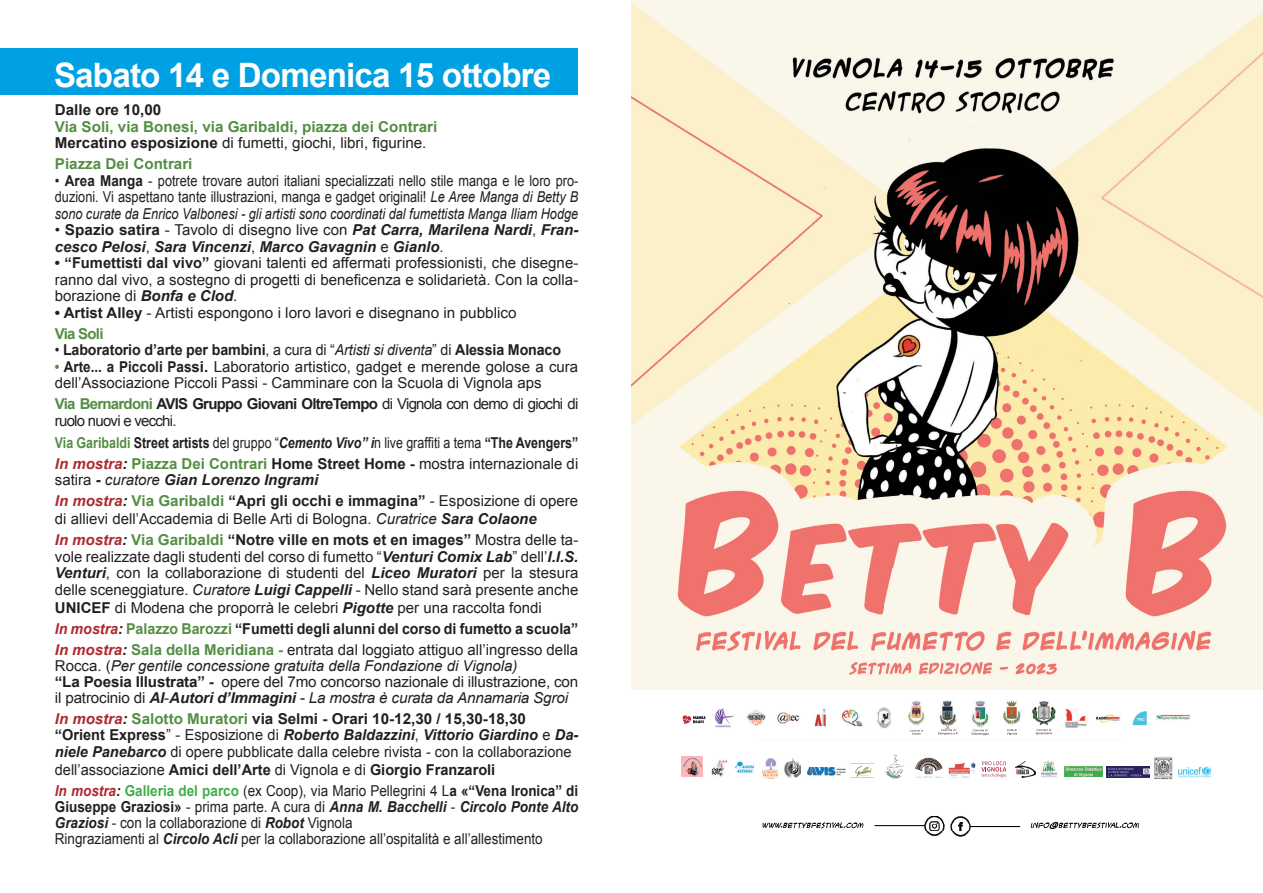
<style>
.page{position:relative;width:1263px;height:893px;background:#fff}
.page>*{position:absolute;margin:0;border:0;box-sizing:border-box;transform-origin:0 0}
.t1{font:700 33.75px "Arial";letter-spacing:-.025em;color:#fff}
.t2{font:15px/16.5px "Arial";color:#231f20}
.t3{font:15px/16.5px "Arial";color:#231f20;text-align:justify;scale:.9 1}
.t4{font:italic 15px/16px "Arial";color:#231f20}
.t5{font:15px/21px "Arial";color:#231f20;scale:.83 1}
.t6{font:700 15px/16.5px "Arial";color:#548e44}
.t7{font:italic 700 15px/16.5px "Arial";color:#231f20}
.t8{font:15px/16.5px "Arial";letter-spacing:-.05em;color:#231f20}
.t9{font:700 15px "Arial";letter-spacing:-.01em;color:#231f20;scale:.95 1}
.t10{font:700 15px "Arial";letter-spacing:-.01em;color:#231f20}
.s1{color:#231f20}
.s2{font-weight:400;color:#231f20}
.s3{font-weight:700}
.s4{font-style:italic}
.s5{font-weight:400;font-style:normal}
.s6{font-style:normal}
.s7{font-weight:700;font-style:italic}
.s8{font-weight:700;color:#548e44}
.s9{font-weight:400}
.s10{font-weight:400;font-style:italic}
.s11{font-weight:700;font-style:italic;color:#ad2a30}
.s12{font-weight:700;font-style:normal}
.s13{font-weight:700;color:#40ae49}
</style>
<div class="page">
<img style="left:1154px;top:756px;width:18px;height:24px">
<div style="left:0;top:48px;width:577px;height:47px;background:#00a1e3"></div>
<img style="left:762px;top:816px;width:377px;height:21px">
<img style="left:631px;top:0;width:632px;height:690px">
<img style="left:885px;top:569px;width:138px;height:52px">
<img style="left:705px;top:700px;width:485px;height:36px">
<img style="left:940px;top:728px;width:16px;height:6px">
<img style="left:1064px;top:766px;width:39px;height:11px">
<img style="left:1107px;top:767px;width:43px;height:10px">
<img style="left:735px;top:761px;width:19px;height:12px">
<img style="left:915px;top:757px;width:27px;height:21px">
<img style="left:807px;top:767px;width:38px;height:8px">
<img style="left:885px;top:754px;width:20px;height:25px">
<img style="left:949px;top:761px;width:26px;height:13px">
<img style="left:851px;top:763px;width:22px;height:15px">
<img style="left:711px;top:759px;width:15px;height:18px">
<img style="left:784px;top:758px;width:16px;height:19px">
<img style="left:1041px;top:761px;width:16px;height:17px">
<svg style="left:981px;top:761px;width:25px;height:16px"></svg>
<img style="left:1015px;top:761px;width:20px;height:16px">
<img style="left:762px;top:758px;width:15px;height:20px">
<img style="left:682px;top:715px;width:23px;height:9px">
<img style="left:1177px;top:766px;width:35px;height:11px">
<img style="left:682px;top:757px;width:21px;height:20px">
<h1 class="t1" style="left:54px;top:52px;width:499px">Sabato 14 e Domenica 15 ottobre</h1>
<p class="t10" style="left:55px;top:100px;width:108px">Dalle ore 10,00</p>
<p class="t6" style="left:55px;top:119px;width:384px">Via Soli, via Bonesi, via Garibaldi, piazza dei Contrari<br><span class="s1">Mercatino esposizione</span> <span class="s2">di fumetti, giochi, libri, figurine.</span></p>
<p class="t6" style="left:55px;top:156px;width:139px">Piazza Dei Contrari</p>
<p class="t3" style="left:55px;top:172px;width:583px">• <span class="s3">Area Manga</span> - potrete trovare autori italiani specializzati nello stile manga e le loro pro&shy;duzioni. Vi aspettano tante illustrazioni, manga e gadget originali! <span class="s4">Le Aree Manga di Betty B sono curate da Enrico Valbonesi - gli artisti sono coordinati dal fumettista Manga Iliam Hodge</span></p>
<p class="t7" style="left:55px;top:222px;width:525px"><span class="s5">•</span> <span class="s6">Spazio satira</span> <span class="s5">- Tavolo di disegno live con</span> Pat Carra, Marilena Nardi<span class="s5">,</span> Fran&shy;cesco Pelosi<span class="s5">,</span> Sara Vincenzi<span class="s5">,</span> Marco Gavagnin <span class="s5">e</span> Gianlo<span class="s5">.</span></p>
<p class="t2" style="left:55px;top:255px;width:525px;text-align:justify"><span class="s3">• “Fumettisti dal vivo”</span> giovani talenti ed affermati professionisti, che disegne&shy;ranno dal vivo, a sostegno di progetti di beneficenza e solidarietà. Con la colla&shy;borazione di <span class="s7">Bonfa e Clod</span>.</p>
<p class="t2" style="left:55px;top:302px;width:463px;line-height:21px"><span class="s3">• Artist Alley</span> - Artisti espongono i loro lavori e disegnano in pubblico<br><span class="s8">Via Soli</span></p>
<p class="t9" style="left:55px;top:340px;width:534px"><span class="s9">•</span> Laboratorio d’arte per bambini<span class="s9">, a cura di “</span><span class="s10">Artisti si diventa</span><span class="s9">” di</span> Alessia Monaco</p>
<p class="t2" style="left:55px;top:358px;width:525px"><span class="s8">•</span> <span class="s3">Arte... a Piccoli Passi.</span> Laboratorio artistico, gadget e merende golose a cura dell’Associazione Piccoli Passi - Camminare con la Scuola di Vignola aps</p>
<p class="t8" style="left:55px;top:396px;width:525px"><span class="s8">Via Bernardoni</span> <span class="s3">AVIS Gruppo Giovani OltreTempo</span> di Vignola con demo di giochi di ruolo nuovi e vecchi.</p>
<p class="t5" style="left:55px;top:432px;width:632px"><span class="s8">Via Garibaldi</span> <span class="s3">Street artists</span> del gruppo “<span class="s7">Cemento Vivo” i</span>n live graffiti a tema <span class="s3">“The Avengers”<br></span><span class="s11">In mostra</span><span class="s7">:</span> <span class="s8">Piazza Dei Contrari</span> <span class="s3">Home Street Home -</span> mostra internazionale di</p>
<p class="t2" style="left:55px;top:470px;width:525px;line-height:21px">satira <span class="s7">-</span> <span class="s4">curatore</span> <span class="s7">Gian Lorenzo Ingrami<br></span><span class="s11">In mostra</span><span class="s7">:</span> <span class="s8">Via Garibaldi</span> <span class="s3">“Apri gli occhi e immagina”</span> - Esposizione di opere</p>
<p class="t2" style="left:55px;top:509px;width:525px;line-height:21px">di allievi dell’Accademia di Belle Arti di Bologna. <span class="s4">Curatrice</span> <span class="s7">Sara Colaone<br></span><span class="s11">In mostra</span><span class="s7">:</span> <span class="s8">Via Garibaldi</span> <span class="s3">“Notre ville en mots et en images”</span> Mostra delle ta-</p>
<p class="t2" style="left:55px;top:549px;width:525px;text-align:justify">vole realizzate dagli studenti del corso di fumetto “<span class="s7">Venturi Comix Lab</span>” dell’<span class="s7">I.I.S.<br>Venturi</span>, con la collaborazione di studenti del <span class="s7">Liceo Muratori</span> per la stesura delle sceneggiature. <span class="s4">Curatore</span> <span class="s7">Luigi Cappelli</span> - Nello stand sarà presente anche</p>
<p class="t2" style="left:55px;top:597px;width:525px;line-height:20.7px"><span class="s3">UNICEF</span> di Modena che proporrà le celebri <span class="s7">Pigotte</span> per una raccolta fondi<br><span class="s11">In mostra</span><span class="s7">:</span> <span class="s8">Palazzo Barozzi</span> <span class="s3">“Fumetti degli alunni del corso di fumetto a scuola”<br></span><span class="s11">In mostra</span><span class="s7">:</span> <span class="s8">Sala della Meridiana -</span> entrata dal loggiato attiguo all’ingresso della</p>
<p class="t4" style="left:55px;top:657px;width:525px"><span class="s6">Rocca. (</span>Per gentile concessione gratuita della Fondazione di Vignola)<br><span class="s12">“La Poesia Illustrata” -</span> <span class="s6">opere del 7mo concorso nazionale di illustrazione, con il patrocinio di</span> <span class="s3">AI</span><span class="s6">-</span><span class="s3">Autori d’Immagini</span> - La mostra è curata da Annamaria Sgroi</p>
<p class="t2" style="left:55px;top:710px;width:525px"><span class="s11">In mostra</span><span class="s7">:</span> <span class="s8">Salotto Muratori</span> <span class="s3">via Selmi - Orari 10-12,30 / 15,30-18,30 “Orient Express</span>” - Esposizione di <span class="s7">Roberto Baldazzini</span>, <span class="s7">Vittorio Giardino</span> e <span class="s7">Da&shy;niele Panebarco</span> di opere pubblicate dalla celebre rivista - con la collaborazione</p>
<p class="t2" style="left:55px;top:760px;width:525px;line-height:20.5px">dell’associazione <span class="s3">Amici dell’Arte</span> di Vignola e di <span class="s3">Giorgio Franzaroli<br></span><span class="s11">In mostra</span><span class="s7">:</span> <span class="s13">Galleria del parco</span> (ex Coop), via Mario Pellegrini 4 L<span class="s3">a «“Vena Ironica” di</span></p>
<p class="t3" style="left:55px;top:799px;width:583px;line-height:16px;text-align:left"><span class="s3">Giuseppe Graziosi»</span> - prima parte. A cura di <span class="s7">Anna M. Bacchelli</span> - <span class="s7">Circolo Ponte Alto<br>Graziosi</span> - con la collaborazione di <span class="s7">Robot</span> Vignola<br>Ringraziamenti al <span class="s7">Circolo Acli</span> per la collaborazione all’ospitalità e all’allestimento</p>
</div>
